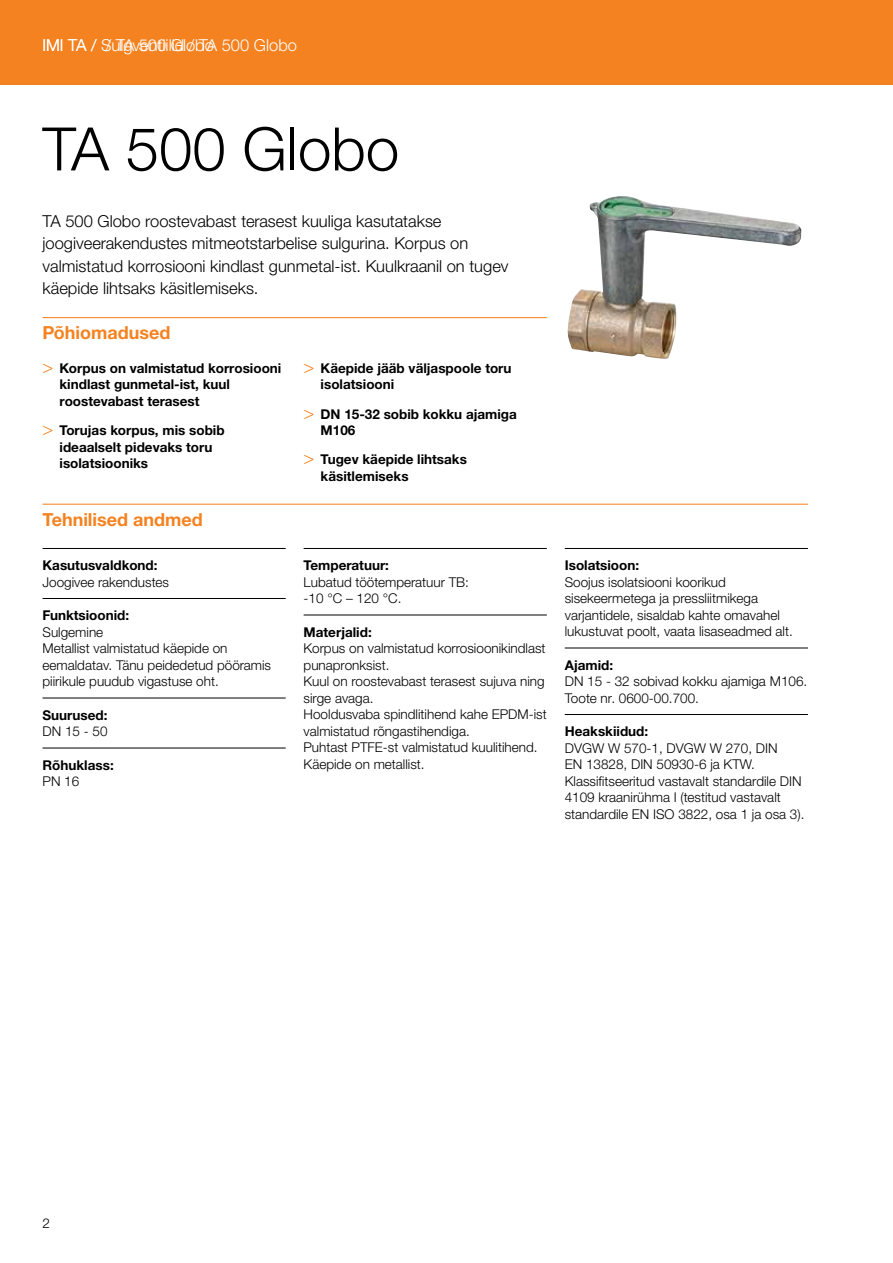
<style>
.page{position:relative;width:893px;height:1263px;background:#fff}
.page>*{position:absolute;margin:0;border:0;box-sizing:border-box;transform-origin:0 0}
.t1{font:300 60px "Helvetica Neue LTW1 G";color:#000}
.t2{font:700 18px "Helvetica Neue LTW1 G";color:#f58220}
.t3{font:300 16.5px/22.5px "Helvetica Neue LTW1 G";color:#000}
.t4{font:300 16.5px "Helvetica Neue LTW1 G";color:#fff}
.t5{font:300 13.5px/16.5px "Helvetica Neue LTW1 G";color:#000}
.t6{font:700 13.5px/16.5px "Helvetica Neue LTW1 G";color:#000}
.s1{font-family:"Helvetica Neue LT Std";font-weight:300;font-size:18px;color:#f58220}
</style>
<div class="page">
<div style="left:0;top:0;width:893px;height:85px;background:#f58220"></div>
<hr style="left:43px;top:317px;width:504px;height:1px;background:#f58220">
<hr style="left:43px;top:504px;width:765px;height:1px;background:#f58220">
<hr style="left:43px;top:548px;width:243px;height:1px;background:#000">
<hr style="left:43px;top:598px;width:243px;height:1px;background:#000">
<hr style="left:43px;top:698px;width:243px;height:1px;background:#000">
<hr style="left:43px;top:748px;width:243px;height:1px;background:#000">
<hr style="left:304px;top:548px;width:243px;height:1px;background:#000">
<hr style="left:304px;top:615px;width:243px;height:1px;background:#000">
<hr style="left:565px;top:548px;width:243px;height:1px;background:#000">
<hr style="left:565px;top:648px;width:243px;height:1px;background:#000">
<hr style="left:565px;top:714px;width:243px;height:1px;background:#000">
<img style="left:567px;top:196px;width:234px;height:163px">
<p class="t4" style="left:43px;top:35px;width:173px">IMI TA / / TA 500 Globo</p>
<p class="t4" style="left:101px;top:35px;width:197px">Sulgventiilid / TA 500 Globo</p>
<h1 class="t1" style="left:43px;top:112px;width:358px">TA 500 Globo</h1>
<p class="t3" style="left:43px;top:210px;width:467px">TA 500 Globo roostevabast terasest kuuliga kasutatakse joogiveerakendustes mitmeotstarbelise sulgurina. Korpus on valmistatud korrosiooni kindlast gunmetal-ist. Kuulkraanil on tugev käepide lihtsaks käsitlemiseks.</p>
<h2 class="t2" style="left:43px;top:322px;width:130px">Põhiomadused</h2>
<p class="t6" style="left:60px;top:360px;width:223px;text-indent:-17px"><span class="s1">&gt;</span> Korpus on valmistatud korrosiooni kindlast gunmetal-ist, kuul roostevabast terasest</p>
<p class="t6" style="left:60px;top:422px;width:167px;text-indent:-17px"><span class="s1">&gt;</span> Torujas korpus, mis sobib ideaalselt pidevaks toru isolatsiooniks</p>
<p class="t6" style="left:321px;top:360px;width:192px;text-indent:-17px"><span class="s1">&gt;</span> Käepide jääb väljaspoole toru isolatsiooni</p>
<p class="t6" style="left:321px;top:406px;width:198px;text-indent:-17px"><span class="s1">&gt;</span> DN 15-32 sobib kokku ajamiga<br>M106</p>
<p class="t6" style="left:321px;top:451px;width:148px;text-indent:-17px"><span class="s1">&gt;</span> Tugev käepide lihtsaks käsitlemiseks</p>
<h2 class="t2" style="left:43px;top:508px;width:162px">Tehnilised andmed</h2>
<p class="t6" style="left:43px;top:557px;width:117px">Kasutusvaldkond:</p>
<p class="t5" style="left:43px;top:573px;width:128px">Joogivee rakendustes</p>
<p class="t6" style="left:43px;top:607px;width:88px">Funktsioonid:</p>
<p class="t5" style="left:43px;top:623px;width:230px">Sulgemine<br>Metallist valmistatud käepide on eemaldatav. Tänu peidedetud pööramis piirikule puudub vigastuse oht.</p>
<p class="t6" style="left:43px;top:706px;width:67px">Suurused:</p>
<p class="t5" style="left:43px;top:723px;width:67px">DN 15 - 50</p>
<p class="t6" style="left:43px;top:756px;width:73px">Rõhuklass:</p>
<p class="t5" style="left:43px;top:773px;width:38px">PN 16</p>
<p class="t6" style="left:304px;top:557px;width:87px">Temperatuur:</p>
<p class="t5" style="left:304px;top:573px;width:167px">Lubatud töötemperatuur TB: -10 °C – 120 °C.</p>
<p class="t6" style="left:304px;top:623px;width:70px">Materjalid:</p>
<p class="t5" style="left:304px;top:640px;width:245px">Korpus on valmistatud korrosioonikindlast punapronksist.<br>Kuul on roostevabast terasest sujuva ning sirge avaga.<br>Hooldusvaba spindlitihend kahe EPDM-ist valmistatud rõngastihendiga.<br>Puhtast PTFE-st valmistatud kuulitihend.<br>Käepide on metallist.</p>
<p class="t6" style="left:565px;top:557px;width:76px">Isolatsioon:</p>
<p class="t5" style="left:565px;top:573px;width:230px">Soojus isolatsiooni koorikud sisekeermetega ja pressliitmikega varjantidele, sisaldab kahte omavahel lukustuvat poolt, vaata lisaseadmed alt.</p>
<p class="t6" style="left:565px;top:656px;width:50px">Ajamid:</p>
<p class="t5" style="left:565px;top:673px;width:244px">DN 15 - 32 sobivad kokku ajamiga M106.<br>Toote nr. 0600-00.700.</p>
<p class="t6" style="left:565px;top:723px;width:85px">Heakskiidud:</p>
<p class="t5" style="left:565px;top:739px;width:241px">DVGW W 570-1, DVGW W 270, DIN<br>EN 13828, DIN 50930-6 ja KTW.<br>Klassifitseeritud vastavalt standardile DIN 4109 kraanirühma I (testitud vastavalt standardile EN ISO 3822, osa 1 ja osa 3).</p>
<p class="t5" style="left:43px;top:1215px;width:9px">2</p>
</div>
